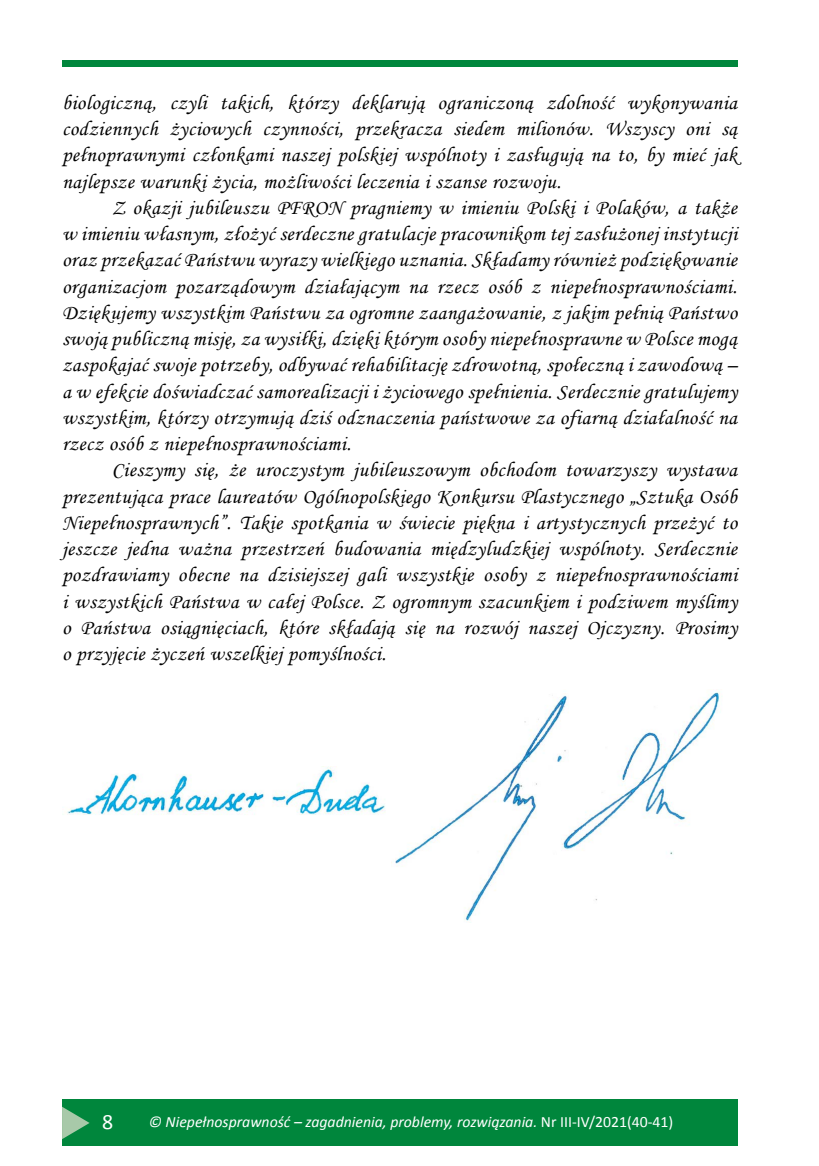
<style>
.page{position:relative;width:819px;height:1166px;background:#fff}
.page>*{position:absolute;margin:0;border:0;box-sizing:border-box;transform-origin:0 0}
.t1{font:21.88px "Calibri";color:#fff}
.P_List_text{font:21px/26.2px "Monotype Corsiva";letter-spacing:.025em;color:#000;text-align:justify}
.t2{font:italic 15.75px "Calibri";color:#fff}
.s1{font-style:normal}
</style>
<div class="page">
<div style="left:62px;top:60px;width:675px;height:7px;background:#00863c"></div>
<div style="left:62px;top:1099px;width:675px;height:47px;background:#00863c"></div>
<svg style="left:62px;top:1106px;width:28px;height:33px"></svg>
<img style="left:67px;top:766px;width:318px;height:49px">
<img style="left:391px;top:692px;width:329px;height:229px">
<p class="P_List_text" style="left:62px;top:89px;width:676px">biologiczną, czyli takich, którzy deklarują ograniczoną zdolność wykonywania codziennych życiowych czynności, przekracza siedem milionów. Wszyscy oni są pełnoprawnymi członkami naszej polskiej wspólnoty i zasługują na to, by mieć jak najlepsze warunki życia, możliwości leczenia i szanse rozwoju.</p>
<p class="P_List_text" style="left:62px;top:194px;width:676px;text-indent:50px">Z okazji jubileuszu PFRON pragniemy w imieniu Polski i Polaków, a także w imieniu własnym, złożyć serdeczne gratulacje pracownikom tej zasłużonej instytucji oraz przekazać Państwu wyrazy wielkiego uznania. Składamy również podziękowanie organizacjom pozarządowym działającym na rzecz osób z niepełnosprawnościami.<br>Dziękujemy wszystkim Państwu za ogromne zaangażowanie, z jakim pełnią Państwo swoją publiczną misję, za wysiłki, dzięki którym osoby niepełnosprawne w Polsce mogą zaspokajać swoje potrzeby, odbywać rehabilitację zdrowotną, społeczną i zawodową – a w efekcie doświadczać samorealizacji i życiowego spełnienia. Serdecznie gratulujemy wszystkim, którzy otrzymują dziś odznaczenia państwowe za ofiarną działalność na rzecz osób z niepełnosprawnościami.</p>
<p class="P_List_text" style="left:62px;top:457px;width:676px;text-indent:50px">Cieszymy się, że uroczystym jubileuszowym obchodom towarzyszy wystawa prezentująca prace laureatów Ogólnopolskiego Konkursu Plastycznego „Sztuka Osób Niepełnosprawnych”. Takie spotkania w świecie piękna i artystycznych przeżyć to jeszcze jedna ważna przestrzeń budowania międzyludzkiej wspólnoty. Serdecznie pozdrawiamy obecne na dzisiejszej gali wszystkie osoby z niepełnosprawnościami i wszystkich Państwa w całej Polsce. Z ogromnym szacunkiem i podziwem myślimy o Państwa osiągnięciach, które składają się na rozwój naszej Ojczyzny. Prosimy o przyjęcie życzeń wszelkiej pomyślności.</p>
<p class="t1" style="left:102px;top:1108px;width:13px">8</p>
<p class="t2" style="left:149px;top:1111px;width:526px">© Niepełnosprawność – zagadnienia, problemy, rozwiązania. <span class="s1">Nr III-IV/2021(40-41)</span></p>
</div>
